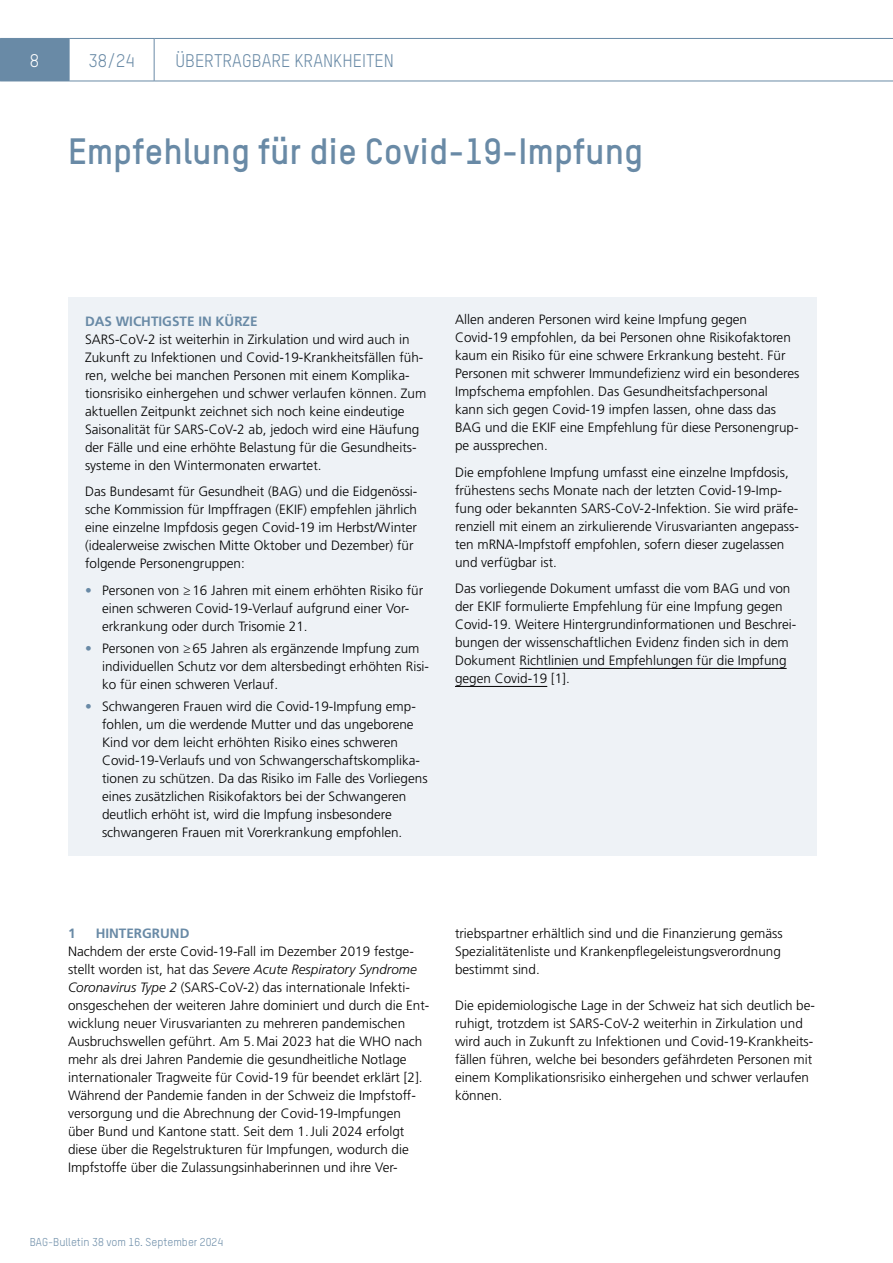
<style>
.page{position:relative;width:893px;height:1263px;background:#fff}
.page>*{position:absolute;margin:0;border:0;box-sizing:border-box;transform-origin:0 0}
.Text_Inhalte_Titel_Ebene_1{font:700 36px "TSTAR";color:#698aa6}
.t1{font:18px "TSTAR";color:#698aa6}
.t2{font:18px "TSTAR";color:#fff}
.Text_Inhalte_Lauftext_Normal{font:300 13.5px/18px "Frutiger LT Std";color:#000}
.Text_Inhalte_Infobox_Lauftext{font:300 13.5px/18px "Frutiger LT Std";color:#000}
.Text_Inhalte_Titel_Ebene_2{font:700 13.5px "Frutiger LT Std";color:#698aa6}
.Text_Inhalte_Titel_Ebene_2_Aufzaehlung{font:700 13.5px "Frutiger LT Std";color:#698aa6}
.t3{font:11.25px "TSTAR";color:#698aa6}
.s1{color:#698aa6}
.s2{font-style:italic}
</style>
<div class="page">
<hr style="left:69px;top:38px;width:85px;height:1px;background:#698aa6">
<hr style="left:69px;top:39px;width:1px;height:42px;background:#698aa6">
<hr style="left:154px;top:38px;width:739px;height:1px;background:#698aa6">
<hr style="left:154px;top:39px;width:1px;height:42px;background:#698aa6">
<div style="left:0;top:38px;width:69px;height:43px;background:#698aa6"></div>
<hr style="left:0;top:81px;width:69px;height:1px;background:#698aa6">
<hr style="left:69px;top:81px;width:85px;height:1px;background:#698aa6">
<hr style="left:154px;top:81px;width:739px;height:1px;background:#698aa6">
<div style="left:68px;top:297px;width:748px;height:559px;background:#eef2f6"></div>
<hr style="left:519px;top:668px;width:268px;height:1px;background:#000">
<hr style="left:455px;top:686px;width:92px;height:1px;background:#000">
<h2 class="t2" style="left:30px;top:49px;width:11px">8</h2>
<h2 class="t1" style="left:89px;top:49px;width:48px">38/24</h2>
<h2 class="t1" style="left:175px;top:49px;width:220px">ÜBERTRAGBARE KRANKHEITEN</h2>
<h2 class="Text_Inhalte_Titel_Ebene_1" style="left:68px;top:128px;width:577px">Empfehlung für die Covid-19-Impfung</h2>
<h3 class="Text_Inhalte_Titel_Ebene_2" style="left:85px;top:313px;width:174px">DAS WICHTIGSTE IN KÜRZE</h3>
<p class="Text_Inhalte_Infobox_Lauftext" style="left:85px;top:330px;width:343px">SARS-CoV-2 ist weiterhin in Zirkulation und wird auch in Zukunft zu Infektionen und Covid-19-Krankheitsfällen füh&shy;ren, welche bei manchen Personen mit einem Komplika&shy;tionsrisiko einhergehen und schwer verlaufen können. Zum aktuellen Zeitpunkt zeichnet sich noch keine eindeutige Saisonalität für SARS-CoV-2 ab, jedoch wird eine Häufung der Fälle und eine erhöhte Belastung für die Gesundheits&shy;systeme in den Wintermonaten erwartet.</p>
<p class="Text_Inhalte_Infobox_Lauftext" style="left:85px;top:483px;width:334px">Das Bundesamt für Gesundheit (BAG) und die Eidgenössi&shy;sche Kommission für Impffragen (EKIF) empfehlen jährlich eine einzelne Impfdosis gegen Covid-19 im Herbst/Winter (idealerweise zwischen Mitte Oktober und Dezember) für folgende Personengruppen:</p>
<p class="Text_Inhalte_Lauftext_Normal" style="left:102px;top:581px;width:323px;text-indent:-17px"><span class="s1">•</span> Personen von ≥16 Jahren mit einem erhöhten Risiko für einen schweren Covid-19-Verlauf aufgrund einer Vor&shy;erkrankung oder durch Trisomie 21.</p>
<p class="Text_Inhalte_Lauftext_Normal" style="left:102px;top:639px;width:329px;text-indent:-17px"><span class="s1">•</span> Personen von ≥65 Jahren als ergänzende Impfung zum individuellen Schutz vor dem altersbedingt erhöhten Risi&shy;ko für einen schweren Verlauf.</p>
<p class="Text_Inhalte_Lauftext_Normal" style="left:102px;top:698px;width:327px;text-indent:-17px"><span class="s1">•</span> Schwangeren Frauen wird die Covid-19-Impfung emp&shy;fohlen, um die werdende Mutter und das ungeborene Kind vor dem leicht erhöhten Risiko eines schweren Covid-19-Verlaufs und von Schwangerschaftskomplika&shy;tionen zu schützen. Da das Risiko im Falle des Vorliegens eines zusätzlichen Risikofaktors bei der Schwangeren deutlich erhöht ist, wird die Impfung insbesondere schwangeren Frauen mit Vorerkrankung empfohlen.</p>
<p class="Text_Inhalte_Infobox_Lauftext" style="left:455px;top:311px;width:346px">Allen anderen Personen wird keine Impfung gegen Covid-19 empfohlen, da bei Personen ohne Risikofaktoren kaum ein Risiko für eine schwere Erkrankung besteht. Für Personen mit schwerer Immundefizienz wird ein besonderes Impfschema empfohlen. Das Gesundheitsfachpersonal kann sich gegen Covid-19 impfen lassen, ohne dass das BAG und die EKIF eine Empfehlung für diese Personengrup&shy;pe aussprechen.</p>
<p class="Text_Inhalte_Infobox_Lauftext" style="left:455px;top:463px;width:345px">Die empfohlene Impfung umfasst eine einzelne Impfdosis, frühestens sechs Monate nach der letzten Covid-19-Imp&shy;fung oder bekannten SARS-CoV-2-Infektion. Sie wird präfe&shy;renziell mit einem an zirkulierende Virusvarianten angepass&shy;ten mRNA-Impfstoff empfohlen, sofern dieser zugelassen und verfügbar ist.</p>
<p class="Text_Inhalte_Infobox_Lauftext" style="left:455px;top:580px;width:343px">Das vorliegende Dokument umfasst die vom BAG und von der EKIF formulierte Empfehlung für eine Impfung gegen Covid-19. Weitere Hintergrundinformationen und Beschrei&shy;bungen der wissenschaftlichen Evidenz finden sich in dem Dokument Richtlinien und Empfehlungen für die Impfung gegen Covid-19 [1].</p>
<h2 class="Text_Inhalte_Titel_Ebene_2_Aufzaehlung" style="left:68px;top:925px;width:9px">1</h2>
<h2 class="Text_Inhalte_Titel_Ebene_2_Aufzaehlung" style="left:96px;top:925px;width:95px">HINTERGRUND</h2>
<p class="Text_Inhalte_Lauftext_Normal" style="left:68px;top:942px;width:363px">Nachdem der erste Covid-19-Fall im Dezember 2019 festge&shy;stellt worden ist, hat das <span class="s2">Severe Acute Respiratory Syndrome Coronavirus Type 2</span> (SARS-CoV-2) das internationale Infekti&shy;onsgeschehen der weiteren Jahre dominiert und durch die Ent&shy;wicklung neuer Virusvarianten zu mehreren pandemischen Ausbruchswellen geführt. Am 5.Mai 2023 hat die WHO nach mehr als drei Jahren Pandemie die gesundheitliche Notlage internationaler Tragweite für Covid-19 für beendet erklärt [2].<br>Während der Pandemie fanden in der Schweiz die Impfstoff&shy;versorgung und die Abrechnung der Covid-19-Impfungen über Bund und Kantone statt. Seit dem 1.Juli 2024 erfolgt diese über die Regelstrukturen für Impfungen, wodurch die Impfstoffe über die Zulassungsinhaberinnen und ihre Ver-</p>
<p class="t3" style="left:30px;top:1235px;width:195px">BAG-Bulletin 38 vom 16. September 2024</p>
<p class="Text_Inhalte_Lauftext_Normal" style="left:455px;top:924px;width:329px">triebspartner erhältlich sind und die Finanzierung gemäss<br>Spezialitätenliste und Krankenpflegeleistungsverordnung bestimmt sind.</p>
<p class="Text_Inhalte_Lauftext_Normal" style="left:455px;top:996px;width:362px">Die epidemiologische Lage in der Schweiz hat sich deutlich be&shy;ruhigt, trotzdem ist SARS-CoV-2 weiterhin in Zirkulation und wird auch in Zukunft zu Infektionen und Covid-19-Krankheits&shy;fällen führen, welche bei besonders gefährdeten Personen mit einem Komplikationsrisiko einhergehen und schwer verlaufen können.</p>
</div>
